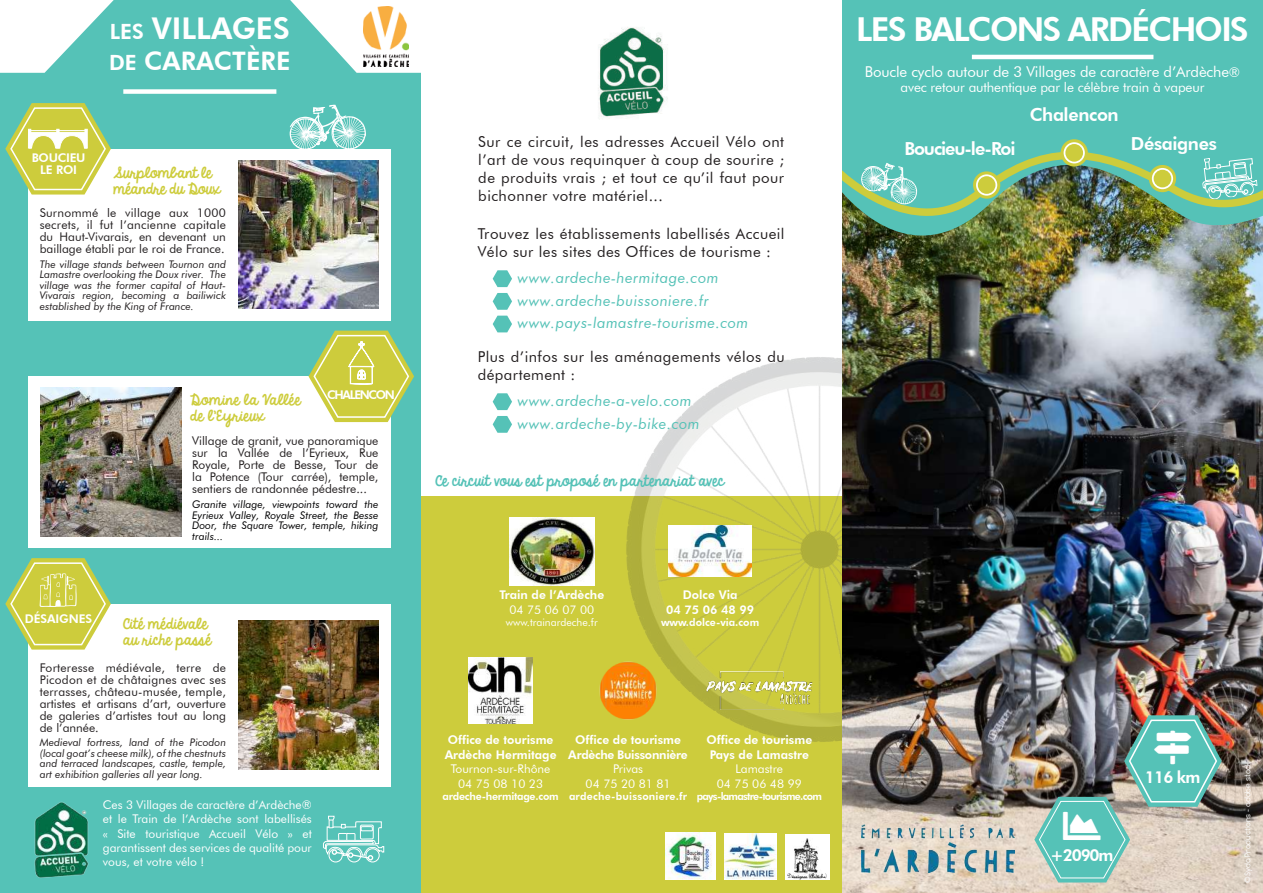
<style>
.page{position:relative;width:1263px;height:893px;background:#fff}
.page>*{position:absolute;margin:0;border:0;box-sizing:border-box;transform-origin:0 0}
.t1{font:800 33px "Futura BT";letter-spacing:-.05em;color:#fff}
.t2{font:800 30px "Futura BT";color:#fff}
.t3{font:800 25.5px "Futura BT";color:#fff}
.t4{font:800 18px "Futura BT";letter-spacing:-.02em;color:#fff}
.t5{font:800 18px "Futura BT";letter-spacing:-.06em;color:#fff}
.t6{font:800 16.5px "Futura BT";letter-spacing:-.07em;color:#fff}
.t7{font:15px/18px "Futura BT";letter-spacing:.03em;color:#231f20}
.t8{font:italic 15px/22.6px "Futura BT";letter-spacing:.03em;color:#55c2b7}
.t9{font:15px "Futura BT";letter-spacing:-.01em;color:#fff}
.t10{font:13.5px "Futura BT";letter-spacing:-.01em;color:#fff}
.t11{font:13.5px "KG Always A Good Time";letter-spacing:.02em;color:#55c2b7}
.t12{font:13.5px/16.2px "KG Always A Good Time";color:#cdcc3c}
.t13{font:13.5px/16.2px "KG Always A Good Time";letter-spacing:.04em;color:#cdcc3c}
.t14{font:13.5px/16.2px "KG Always A Good Time";letter-spacing:.02em;color:#cdcc3c}
.t15{font:12px/12px "Futura BT";color:#231f20;text-align:justify}
.t16{font:12px/14.4px "Futura BT";color:#fff;text-align:center}
.t17{font:800 12px/14.4px "Futura BT";color:#fff}
.t18{font:800 12px/12px "Futura BT";letter-spacing:-.02em;color:#fff;text-align:center}
.t19{font:800 12px "Futura BT";letter-spacing:-.11em;color:#fff}
.t20{font:italic 10.5px/10.5px "Futura BT";color:#231f20;text-align:justify}
.t21{font:italic 10.5px/10.5px "Futura BT";color:#000002;text-align:justify}
.t22{font:800 10.5px "Futura BT";letter-spacing:-.07em;color:#fff}
.t23{font:800 10.5px "Futura BT";letter-spacing:.02em;color:#fff}
.t24{font:800 10.5px "Futura BT";letter-spacing:-.02em;color:#fff}
.t25{font:10.5px "Futura BT";color:#fff}
.t26{font:800 10.5px "Futura BT";color:#fff}
.t27{font:7.5px "Comfortaa";color:#fff}
.s1{font-size:21px}
.s2{font-size:13.5px}
</style>
<div class="page">
<div style="left:0;top:0;width:421px;height:893px;background:#55c2b7"></div>
<div style="left:123px;top:89px;width:153px;height:5px;background:#fff"></div>
<div style="left:28px;top:149px;width:363px;height:172px;background:#fff"></div>
<div style="left:28px;top:376px;width:363px;height:172px;background:#fff"></div>
<div style="left:28px;top:604px;width:363px;height:183px;background:#fff"></div>
<img style="left:238px;top:160px;width:140px;height:148px">
<img style="left:41px;top:388px;width:140px;height:149px">
<img style="left:238px;top:621px;width:140px;height:149px">
<img style="left:28px;top:796px;width:66px;height:86px">
<svg style="left:308px;top:331px;width:106px;height:91px;background:#bed16e"></svg>
<svg style="left:5px;top:558px;width:106px;height:92px;background:#bcd06d"></svg>
<svg style="left:290px;top:105px;width:76px;height:44px;background:#8ed6ce"></svg>
<img style="left:364px;top:6px;width:44px;height:60px">
<div style="left:366px;top:848px;width:13px;height:14px;border:1px solid #fff;border-radius:50%"></div>
<div style="left:347px;top:848px;width:14px;height:14px;border:1px solid #fff;border-radius:50%"></div>
<div style="left:329px;top:848px;width:14px;height:14px;border:1px solid #fff;border-radius:50%"></div>
<svg style="left:323px;top:816px;width:61px;height:44px;background:#82d2ca"></svg>
<svg style="left:5px;top:103px;width:106px;height:92px;background:#bed275"></svg>
<div style="left:421px;top:497px;width:421px;height:396px;background:#cdcc3c"></div>
<img style="left:581px;top:357px;width:261px;height:385px">
<img style="left:598px;top:27px;width:70px;height:92px">
<svg style="left:493px;top:270px;width:19px;height:17px"></svg>
<svg style="left:493px;top:293px;width:19px;height:17px"></svg>
<svg style="left:493px;top:316px;width:19px;height:16px"></svg>
<svg style="left:493px;top:393px;width:19px;height:17px"></svg>
<svg style="left:493px;top:416px;width:19px;height:17px"></svg>
<img style="left:665px;top:833px;width:51px;height:46px">
<img style="left:724px;top:833px;width:53px;height:47px">
<img style="left:785px;top:834px;width:45px;height:46px">
<img style="left:468px;top:658px;width:65px;height:65px">
<img style="left:600px;top:661px;width:56px;height:58px">
<img style="left:706px;top:671px;width:106px;height:39px">
<img style="left:669px;top:526px;width:83px;height:51px">
<img style="left:509px;top:517px;width:85px;height:68px">
<img style="left:842px;top:266px;width:421px;height:627px">
<svg style="left:842px;top:0;width:421px;height:266px;background:#58b8aa"></svg>
<img style="left:842px;top:133px;width:421px;height:113px">
<hr style="left:972px;top:55px;width:181px;height:4px;background:#fff">
<img style="left:861px;top:825px;width:153px;height:47px">
<svg style="left:1062px;top:141px;width:24px;height:24px"></svg>
<div style="left:1060px;top:139px;width:28px;height:27px;border:3px solid #cdcc3c;border-radius:50%"></div>
<div style="left:1065px;top:144px;width:18px;height:18px;background:#cdcc3c;border-radius:50%"></div>
<svg style="left:1150px;top:166px;width:24px;height:25px"></svg>
<div style="left:1149px;top:165px;width:27px;height:27px;border:3px solid #cdcc3c;border-radius:50%"></div>
<div style="left:1154px;top:170px;width:17px;height:17px;background:#cdcc3c;border-radius:50%"></div>
<svg style="left:861px;top:163px;width:56px;height:41px;background:#91d4bf"></svg>
<svg style="left:974px;top:173px;width:25px;height:24px"></svg>
<div style="left:973px;top:171px;width:27px;height:28px;border:3px solid #cdcc3c;border-radius:50%"></div>
<div style="left:978px;top:176px;width:17px;height:18px;background:#cdcc3c;border-radius:50%"></div>
<svg style="left:1202px;top:158px;width:56px;height:41px;background:#88d3c7"></svg>
<img style="left:1034px;top:715px;width:188px;height:167px">
<h2 class="t2" style="left:110px;top:11px;width:182px"><span class="s1">LES</span> VILLAGES</h2>
<h3 class="t3" style="left:109px;top:45px;width:183px"><span class="s1">DE</span> CARACTÈRE</h3>
<p class="t18" style="left:32px;top:152px;width:55px">BOUCIEU<br>LE ROI</p>
<p class="t12" style="left:113px;top:165px;width:108px">Surplombant le méandre du Doux</p>
<p class="t15" style="left:40px;top:206px;width:188px">Surnommé le village aux 1000 secrets, il fut l’ancienne capitale du Haut-Vivarais, en devenant un baillage établi par le roi de France.</p>
<p class="t20" style="left:40px;top:259px;width:188px">The village stands between Tournon and Lamastre overlooking the Doux river. The village was the former capital of Haut-Vivarais region, becoming a bailiwick established by the King of France.</p>
<p class="t13" style="left:190px;top:392px;width:112px">Domine la Vallée de l’Eyrieux</p>
<p class="t19" style="left:327px;top:387px;width:69px">CHALENCON</p>
<p class="t17" style="left:25px;top:612px;width:69px">DÉSAIGNES</p>
<p class="t15" style="left:192px;top:435px;width:188px">Village de granit, vue panoramique sur la Vallée de l’Eyrieux, Rue Royale, Porte de Besse, Tour de la Potence (Tour carrée), temple, sentiers de randonnée pédestre...</p>
<p class="t21" style="left:192px;top:499px;width:188px">Granite village, viewpoints toward the Eyrieux Valley, Royale Street, the Besse Door, the Square Tower, temple, hiking trails...</p>
<p class="t14" style="left:123px;top:616px;width:90px">Cité médiévale au riche passé</p>
<p class="t15" style="left:40px;top:661px;width:188px">Forteresse médiévale, terre de Picodon et de châtaignes avec ses terrasses, château-musée, temple, artistes et artisans d’art, ouverture de galeries d’artistes tout au long de l’année.</p>
<p class="t20" style="left:40px;top:737px;width:188px">Medieval fortress, land of the Picodon (local goat’s cheese milk), of the chestnuts and terraced landscapes, castle, temple, art exhibition galleries all year long.</p>
<p class="t16" style="left:103px;top:797px;width:210px;text-align:justify">Ces 3 Villages de caractère d’Ardèche® et le Train de l’Ardèche sont labellisés « Site touristique Accueil Vélo » et garantissent des services de qualité pour vous, et votre vélo !</p>
<p class="t7" style="left:478px;top:133px;width:307px;text-align:justify">Sur ce circuit, les adresses Accueil Vélo ont l’art de vous requinquer à coup de sourire ; de produits vrais ; et tout ce qu’il faut pour bichonner votre matériel...</p>
<p class="t7" style="left:478px;top:225px;width:308px">Trouvez les établissements labellisés Accueil<br>Vélo sur les sites des Offices de tourisme :</p>
<p class="t8" style="left:517px;top:266px;width:232px">www.ardeche-hermitage.com www.ardeche-buissoniere.fr www.pays-lamastre-tourisme.com</p>
<p class="t7" style="left:478px;top:348px;width:308px">Plus d’infos sur les aménagements vélos du département :</p>
<p class="t8" style="left:517px;top:389px;width:184px">www.ardeche-a-velo.com www.ardeche-by-bike.com</p>
<p class="t11" style="left:435px;top:470px;width:290px">Ce circuit vous est proposé en partenariat avec</p>
<p class="t17" style="left:499px;top:588px;width:106px">Train de l’Ardèche</p>
<p class="t16" style="left:509px;top:602px;width:86px">04 75 06 07 00</p>
<p class="t25" style="left:506px;top:616px;width:93px">www.trainardeche.fr</p>
<p class="t17" style="left:666px;top:588px;width:90px;text-align:center">Dolce Via<br>04 75 06 48 99</p>
<p class="t26" style="left:661px;top:616px;width:100px">www.dolce-via.com</p>
<h1 class="t1" style="left:856px;top:9px;width:394px">LES BALCONS ARDÉCHOIS</h1>
<p class="t9" style="left:865px;top:63px;width:377px">Boucle cyclo autour de 3 Villages de caractère d’Ardèche<span class="s2">®</span></p>
<p class="t10" style="left:900px;top:79px;width:305px">avec retour authentique par le célèbre train à vapeur</p>
<h3 class="t5" style="left:904px;top:137px;width:113px">Boucieu-le-Roi</h3>
<h3 class="t4" style="left:1030px;top:104px;width:91px">Chalencon</h3>
<h3 class="t4" style="left:1131px;top:132px;width:88px">Désaignes</h3>
<p class="t17" style="left:445px;top:733px;width:113px">Office de tourisme<br>Ardèche Hermitage</p>
<p class="t16" style="left:451px;top:762px;width:101px">Tournon-sur-Rhône<br>04 75 08 10 23</p>
<p class="t24" style="left:442px;top:790px;width:118px">ardeche-hermitage.com</p>
<p class="t18" style="left:568px;top:733px;width:121px;line-height:14.4px">Office de tourisme<br>Ardèche Buissonnière</p>
<p class="t16" style="left:586px;top:762px;width:86px">Privas<br>04 75 20 81 81</p>
<p class="t23" style="left:569px;top:790px;width:120px">ardeche-buissoniere.fr</p>
<p class="t17" style="left:706px;top:733px;width:107px">Office de tourisme<br>Pays de Lamastre</p>
<p class="t16" style="left:717px;top:762px;width:86px">Lamastre<br>04 75 06 48 99</p>
<p class="t22" style="left:697px;top:790px;width:127px">pays-lamastre-tourisme.com</p>
<h3 class="t6" style="left:1050px;top:845px;width:65px">+2090m</h3>
<h3 class="t6" style="left:1145px;top:767px;width:57px">116 km</h3>
<p class="t27" style="left:1243px;top:882px;width:123px;rotate:-90deg">©Syda Productions - adobe stock</p>
</div>
